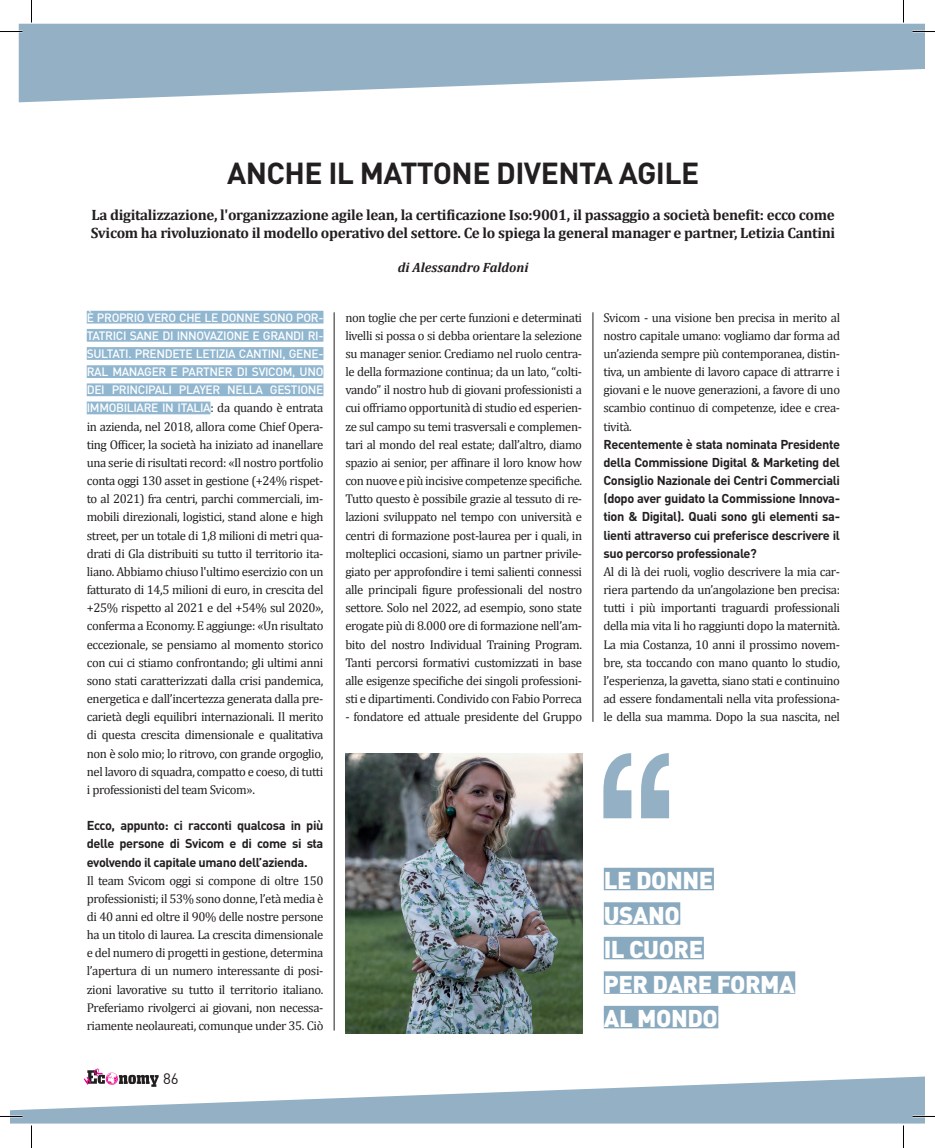
<style>
.page{position:relative;width:935px;height:1148px;background:#fff}
.page>*{position:absolute;margin:0;border:0;box-sizing:border-box;transform-origin:0 0}
.t1{font:700 30px "DIN";letter-spacing:-.02em;color:#231f20}
.t2{font:900 24px "DIN";letter-spacing:-.02em;color:#fff}
.t3{font:700 15px/18px "Cambria";letter-spacing:-.02em;color:#231f20}
.t4{font:15px "DIN";color:#231f20}
.t5{font:italic 700 13.5px "Cambria";color:#231f20}
.t6{font:12.75px/18.1px "Cambria";letter-spacing:-.03em;color:#231f20;text-align:justify}
.t7{font:700 12.75px/18.1px "DIN";letter-spacing:-.03em;color:#231f20;text-align:justify}
.t8{font:500 12px/18.1px "DIN";letter-spacing:-.03em;color:#fff;text-align:justify}
.s1{font-family:"Cambria";font-weight:400;font-size:12.75px;color:#231f20}
</style>
<div class="page">
<svg style="left:10px;top:1076px;width:914px;height:47px;fill:#94b0c4"></svg>
<svg style="left:19px;top:24px;width:905px;height:78px;fill:#94b0c4"></svg>
<svg style="left:84px;top:1068px;width:75px;height:18px"></svg>
<div style="left:87px;top:311px;width:236px;height:12px;background:#90b6d0"></div>
<div style="left:87px;top:329px;width:236px;height:12px;background:#90b6d0"></div>
<div style="left:87px;top:347px;width:236px;height:13px;background:#90b6d0"></div>
<div style="left:87px;top:365px;width:236px;height:13px;background:#90b6d0"></div>
<div style="left:87px;top:383px;width:236px;height:13px;background:#90b6d0"></div>
<div style="left:87px;top:401px;width:123px;height:13px;background:#90b6d0"></div>
<hr style="left:334px;top:312px;width:1px;height:718px;background:#231f20">
<hr style="left:592px;top:312px;width:1px;height:409px;background:#231f20">
<div style="left:604px;top:867px;width:110px;height:23px;background:#89a9bf"></div>
<div style="left:604px;top:902px;width:76px;height:22px;background:#89a9bf"></div>
<div style="left:604px;top:936px;width:100px;height:23px;background:#89a9bf"></div>
<div style="left:604px;top:971px;width:191px;height:22px;background:#89a9bf"></div>
<div style="left:604px;top:1005px;width:114px;height:23px;background:#89a9bf"></div>
<svg style="left:603px;top:753px;width:66px;height:65px"></svg>
<img style="left:345px;top:753px;width:237px;height:280px">
<hr style="left:0;top:1115px;width:22px;height:2px;background:#fff">
<hr style="left:912px;top:1115px;width:23px;height:2px;background:#fff">
<svg style="left:0;top:31px;width:22px;height:1px"></svg>
<svg style="left:912px;top:31px;width:23px;height:1px"></svg>
<svg style="left:10px;top:1115px;width:12px;height:1px"></svg>
<svg style="left:912px;top:1115px;width:13px;height:1px"></svg>
<svg style="left:31px;top:0;width:1px;height:23px"></svg>
<svg style="left:31px;top:1125px;width:1px;height:22px"></svg>
<svg style="left:903px;top:0;width:1px;height:23px"></svg>
<svg style="left:903px;top:1125px;width:1px;height:22px"></svg>
<p class="t1" style="left:227px;top:154px;width:473px">ANCHE IL MATTONE DIVENTA AGILE</p>
<p class="t3" style="left:91px;top:205px;width:746px">La digitalizzazione, l'organizzazione agile lean, la certificazione Iso:9001, il passaggio a società benefit: ecco come<br>Svicom ha rivoluzionato il modello operativo del settore. Ce lo spiega la general manager e partner, Letizia Cantini</p>
<p class="t5" style="left:398px;top:258px;width:132px">di Alessandro Faldoni</p>
<p class="t8" style="left:87px;top:308px;width:238px">È PROPRIO VERO CHE LE DONNE SONO POR-TATRICI SANE DI INNOVAZIONE E GRANDI RI-SULTATI. PRENDETE LETIZIA CANTINI, GENE-RAL MANAGER E PARTNER DI SVICOM, UNO DEI PRINCIPALI PLAYER NELLA GESTIONE IMMOBILIARE IN ITALIA<span class="s1">: da quando è entrata</span></p>
<p class="t6" style="left:87px;top:417px;width:238px">in azienda, nel 2018, allora come Chief Opera&shy;ting Officer, la società ha iniziato ad inanellare una serie di risultati record: «Il nostro portfolio conta oggi 130 asset in gestione (+24% rispet&shy;to al 2021) fra centri, parchi commerciali, im&shy;mobili direzionali, logistici, stand alone e high street, per un totale di 1,8 milioni di metri qua&shy;drati di Gla distribuiti su tutto il territorio ita&shy;liano. Abbiamo chiuso l'ultimo esercizio con un fatturato di 14,5 milioni di euro, in crescita del +25% rispetto al 2021 e del +54% sul 2020», conferma a Economy. E aggiunge: «Un risultato eccezionale, se pensiamo al momento storico con cui ci stiamo confrontando; gli ultimi anni sono stati caratterizzati dalla crisi pandemica, energetica e dall’incertezza generata dalla pre&shy;carietà degli equilibri internazionali. Il merito di questa crescita dimensionale e qualitativa non è solo mio; lo ritrovo, con grande orgoglio, nel lavoro di squadra, compatto e coeso, di tutti i professionisti del team Svicom».</p>
<p class="t7" style="left:87px;top:815px;width:238px">Ecco, appunto: ci racconti qualcosa in più delle persone di Svicom e di come si sta evolvendo il capitale umano dell’azienda.</p>
<p class="t6" style="left:87px;top:871px;width:238px">Il team Svicom oggi si compone di oltre 150 professionisti; il 53% sono donne, l’età media è di 40 anni ed oltre il 90% delle nostre persone ha un titolo di laurea. La crescita dimensionale e del numero di progetti in gestione, determina l’apertura di un numero interessante di posi&shy;zioni lavorative su tutto il territorio italiano.<br>Preferiamo rivolgerci ai giovani, non necessa&shy;riamente neolaureati, comunque under 35. Ciò</p>
<p class="t4" style="left:163px;top:1068px;width:17px">86</p>
<p class="t6" style="left:345px;top:308px;width:238px">non toglie che per certe funzioni e determinati livelli si possa o si debba orientare la selezione su manager senior. Crediamo nel ruolo centra&shy;le della formazione continua; da un lato, “colti&shy;vando” il nostro hub di giovani professionisti a cui offriamo opportunità di studio ed esperien&shy;ze sul campo su temi trasversali e complemen&shy;tari al mondo del real estate; dall’altro, diamo spazio ai senior, per affinare il loro know how con nuove e più incisive competenze specifiche.<br>Tutto questo è possibile grazie al tessuto di re&shy;lazioni sviluppato nel tempo con università e centri di formazione post-laurea per i quali, in molteplici occasioni, siamo un partner privile&shy;giato per approfondire i temi salienti connessi alle principali figure professionali del nostro settore. Solo nel 2022, ad esempio, sono state erogate più di 8.000 ore di formazione nell’am&shy;bito del nostro Individual Training Program.<br>Tanti percorsi formativi customizzati in base alle esigenze specifiche dei singoli professioni&shy;sti e dipartimenti. Condivido con Fabio Porreca</p>
<p class="t6" style="left:345px;top:707px;width:238px">- fondatore ed attuale presidente del Gruppo</p>
<p class="t6" style="left:603px;top:308px;width:238px">Svicom - una visione ben precisa in merito al nostro capitale umano: vogliamo dar forma ad un’azienda sempre più contemporanea, distin&shy;tiva, un ambiente di lavoro capace di attrarre i giovani e le nuove generazioni, a favore di uno scambio continuo di competenze, idee e crea&shy;tività.</p>
<p class="t7" style="left:603px;top:434px;width:238px">Recentemente è stata nominata Presidente della Commissione Digital &amp; Marketing del Consiglio Nazionale dei Centri Commerciali (dopo aver guidato la Commissione Innova&shy;tion &amp; Digital). Quali sono gli elementi sa&shy;lienti attraverso cui preferisce descrivere il suo percorso professionale?</p>
<p class="t6" style="left:603px;top:562px;width:238px">Al di là dei ruoli, voglio descrivere la mia car&shy;riera partendo da un’angolazione ben precisa: tutti i più importanti traguardi professionali della mia vita li ho raggiunti dopo la maternità.<br>La mia Costanza, 10 anni il prossimo novem&shy;bre, sta toccando con mano quanto lo studio, l’esperienza, la gavetta, siano stati e continuino ad essere fondamentali nella vita professiona&shy;le della sua mamma. Dopo la sua nascita, nel</p>
<p class="t2" style="left:604px;top:864px;width:111px">LE DONNE</p>
<p class="t2" style="left:604px;top:898px;width:77px">USANO</p>
<p class="t2" style="left:604px;top:933px;width:101px">IL CUORE</p>
<p class="t2" style="left:604px;top:967px;width:192px">PER DARE FORMA</p>
<p class="t2" style="left:604px;top:1002px;width:115px">AL MONDO</p>
</div>
